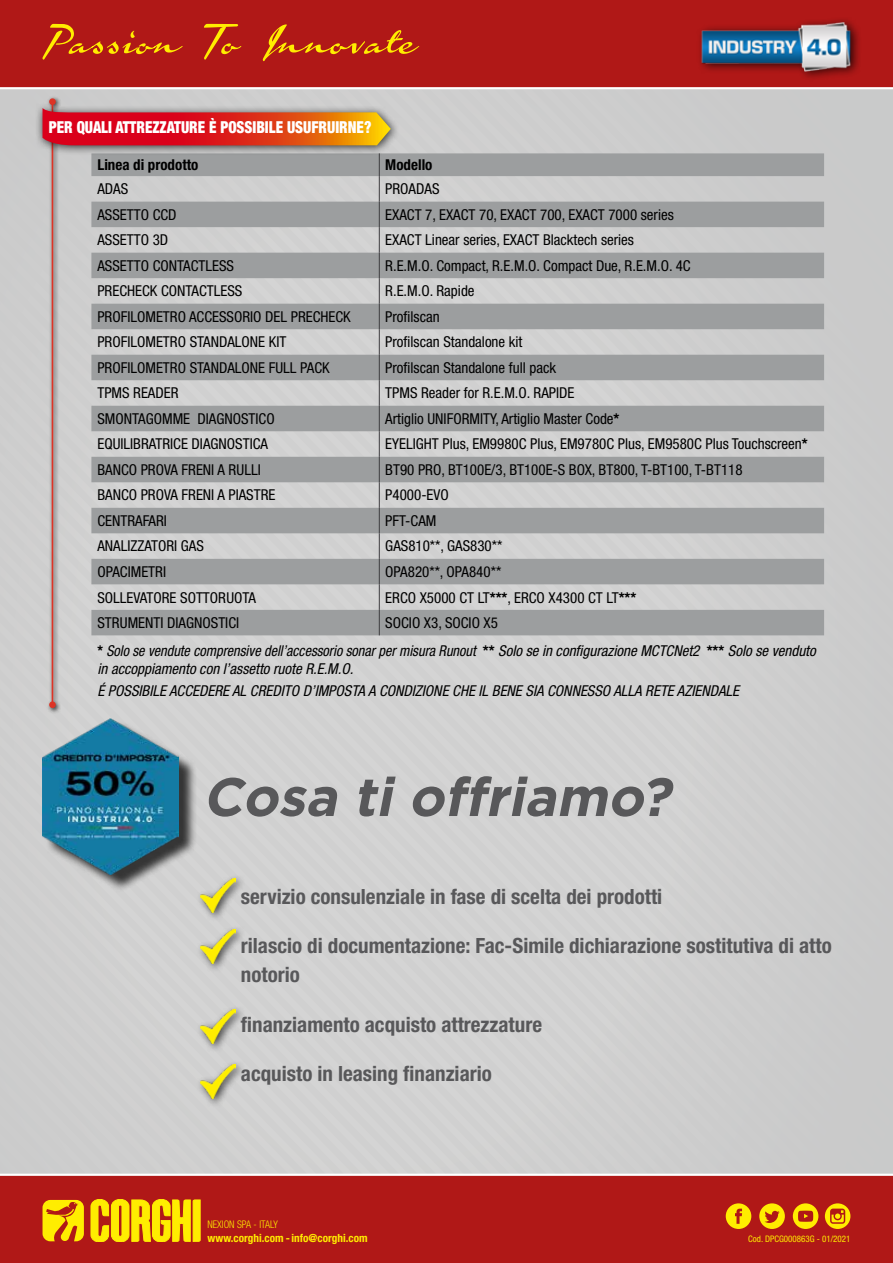
<style>
.page{position:relative;width:893px;height:1263px;background:#d0d0d0}
.page>*{position:absolute;margin:0;border:0;box-sizing:border-box;transform-origin:0 0}
.t1{font:italic 700 54px "Gotham";color:#58585a}
.t2{font:700 condensed 21px/28.5px "Helvetica Neue LT Std";color:#58585a}
.t3{font:900 condensed 16.5px "Helvetica Neue LT Std";color:#fff;scale:.9 1}
.t4{font:condensed 15px "Helvetica Neue LT Std";color:#000}
.t5{font:italic condensed 15px/22.5px "Helvetica Neue LT Std";color:#000}
.t6{font:italic condensed 15px/27.6px "Helvetica Neue LT Std";color:#000;scale:.95 1}
.t7{font:700 condensed 15px "Helvetica Neue LT Std";color:#000}
.t8{font:700 condensed 11.25px "Helvetica Neue LT Std";color:#ffed00}
.t9{font:300 condensed 10.5px "Helvetica Neue LT Std";color:#ffed00;scale:.95 1}
.t10{font:condensed 9px "Helvetica Neue LT Std";color:#ffed00}
.s1{font-weight:700}
.s2{font-style:normal}
.s3{font-weight:700;font-style:normal}
</style>
<div class="page">
<div style="left:200px;top:1174px;width:693px;height:89px;background:#b01817"></div>
<div style="left:0;top:0;width:893px;height:89px;background:#b01817"></div>
<svg style="left:0;top:1173px;width:200px;height:90px;background:#c75717"></svg>
<div style="left:196px;top:874px;width:49px;height:48px;background:#000;opacity:.75"></div>
<img style="left:200px;top:878px;width:35px;height:34px">
<div style="left:196px;top:925px;width:49px;height:48px;background:#000;opacity:.75"></div>
<img style="left:200px;top:929px;width:35px;height:34px">
<div style="left:196px;top:1005px;width:49px;height:48px;background:#000;opacity:.75"></div>
<img style="left:200px;top:1010px;width:35px;height:33px">
<div style="left:196px;top:1059px;width:49px;height:49px;background:#000;opacity:.75"></div>
<img style="left:200px;top:1064px;width:35px;height:34px">
<div style="left:45px;top:721px;width:152px;height:171px;background:#000;opacity:.75"></div>
<img style="left:43px;top:718px;width:136px;height:156px">
<div style="left:726px;top:1203px;width:25px;height:26px;background:#ffed00;border-radius:50%"></div>
<svg style="left:735px;top:1208px;width:7px;height:16px"></svg>
<div style="left:793px;top:1203px;width:25px;height:26px;background:#ffed00;border-radius:50%"></div>
<svg style="left:798px;top:1211px;width:15px;height:11px"></svg>
<div style="left:825px;top:1203px;width:25px;height:26px;background:#ffed00;border-radius:50%"></div>
<svg style="left:830px;top:1208px;width:15px;height:16px"></svg>
<div style="left:759px;top:1203px;width:26px;height:26px;background:#ffed00;border-radius:50%"></div>
<svg style="left:764px;top:1211px;width:16px;height:12px"></svg>
<svg style="left:91px;top:153px;width:733px;height:482px;fill:#9c9e9f"></svg>
<svg style="left:379px;top:156px;width:1px;height:479px"></svg>
<div style="left:47px;top:96px;width:15px;height:618px;background:#000;opacity:.75"></div>
<hr style="left:52px;top:102px;width:1px;height:603px;background:#dd3426">
<div style="left:49px;top:98px;width:7px;height:7px;background:#dd3426;border-radius:50%"></div>
<div style="left:49px;top:701px;width:7px;height:7px;background:#dd3426;border-radius:50%"></div>
<div style="left:35px;top:102px;width:366px;height:54px;background:#000;opacity:.75"></div>
<svg style="left:43px;top:108px;width:348px;height:37px;background:#d84028"></svg>
<div style="left:696px;top:16px;width:166px;height:66px;background:#000;opacity:.75"></div>
<img style="left:701px;top:20px;width:154px;height:52px">
<svg style="left:42px;top:24px;width:377px;height:37px;background:#ba3313"></svg>
<p class="t3" style="left:49px;top:117px;width:360px">PER QUALI ATTREZZATURE È POSSIBILE USUFRUIRNE?</p>
<p class="t7" style="left:97px;top:156px;width:102px">Linea di prodotto</p>
<p class="t7" style="left:385px;top:156px;width:49px">Modello</p>
<p class="t4" style="left:97px;top:180px;width:32px">ADAS</p>
<p class="t4" style="left:385px;top:180px;width:56px">PROADAS</p>
<p class="t4" style="left:97px;top:206px;width:81px">ASSETTO CCD</p>
<p class="t4" style="left:385px;top:206px;width:290px">EXACT 7, EXACT 70, EXACT 700, EXACT 7000 series</p>
<p class="t4" style="left:97px;top:231px;width:72px">ASSETTO 3D</p>
<p class="t4" style="left:385px;top:231px;width:250px">EXACT Linear series, EXACT Blacktech series</p>
<p class="t4" style="left:97px;top:257px;width:138px">ASSETTO CONTACTLESS</p>
<p class="t4" style="left:385px;top:257px;width:307px">R.E.M.O. Compact, R.E.M.O. Compact Due, R.E.M.O. 4C</p>
<p class="t4" style="left:97px;top:282px;width:147px">PRECHECK CONTACTLESS</p>
<p class="t4" style="left:385px;top:282px;width:91px">R.E.M.O. Rapide</p>
<p class="t4" style="left:97px;top:308px;width:255px">PROFILOMETRO ACCESSORIO DEL PRECHECK</p>
<p class="t4" style="left:385px;top:308px;width:56px">Profilscan</p>
<p class="t4" style="left:97px;top:333px;width:190px">PROFILOMETRO STANDALONE KIT</p>
<p class="t4" style="left:385px;top:333px;width:139px">Profilscan Standalone kit</p>
<p class="t4" style="left:97px;top:359px;width:234px">PROFILOMETRO STANDALONE FULL PACK</p>
<p class="t4" style="left:385px;top:359px;width:172px">Profilscan Standalone full pack</p>
<p class="t4" style="left:97px;top:384px;width:83px">TPMS READER</p>
<p class="t4" style="left:385px;top:384px;width:191px">TPMS Reader for R.E.M.O. RAPIDE</p>
<p class="t4" style="left:97px;top:410px;width:179px">SMONTAGOMME DIAGNOSTICO</p>
<p class="t4" style="left:385px;top:410px;width:236px">Artiglio UNIFORMITY, Artiglio Master Code<span class="s1">*</span></p>
<p class="t4" style="left:97px;top:435px;width:172px">EQUILIBRATRICE DIAGNOSTICA</p>
<p class="t4" style="left:385px;top:435px;width:424px">EYELIGHT Plus, EM9980C Plus, EM9780C Plus, EM9580C Plus Touchscreen<span class="s1">*</span></p>
<p class="t4" style="left:97px;top:461px;width:165px">BANCO PROVA FRENI A RULLI</p>
<p class="t4" style="left:385px;top:461px;width:359px">BT90 PRO, BT100E/3, BT100E-S BOX, BT800, T-BT100, T-BT118</p>
<p class="t4" style="left:97px;top:486px;width:180px">BANCO PROVA FRENI A PIASTRE</p>
<p class="t4" style="left:385px;top:486px;width:65px">P4000-EVO</p>
<p class="t4" style="left:97px;top:512px;width:71px">CENTRAFARI</p>
<p class="t4" style="left:385px;top:512px;width:53px">PFT-CAM</p>
<p class="t4" style="left:97px;top:537px;width:108px">ANALIZZATORI GAS</p>
<p class="t4" style="left:385px;top:537px;width:119px">GAS810**, GAS830**</p>
<p class="t4" style="left:97px;top:563px;width:70px">OPACIMETRI</p>
<p class="t4" style="left:385px;top:563px;width:117px">OPA820**, OPA840**</p>
<p class="t4" style="left:97px;top:588px;width:160px">SOLLEVATORE SOTTORUOTA</p>
<p class="t4" style="left:385px;top:588px;width:252px">ERCO X5000 CT LT<span class="s1">***</span>, ERCO X4300 CT LT<span class="s1">***</span></p>
<p class="t4" style="left:97px;top:614px;width:143px">STRUMENTI DIAGNOSTICI</p>
<p class="t6" style="left:97px;top:609px;width:758px;text-indent:288px"><span class="s2">SOCIO X3, SOCIO X5<br></span><span class="s3">*</span> Solo se vendute comprensive dell’accessorio sonar per misura Runout <span class="s3">**</span> Solo se in configurazione MCTCNet2 <span class="s3">***</span> Solo se venduto</p>
<p class="t5" style="left:97px;top:657px;width:643px">in accoppiamento con l’assetto ruote R.E.M.O.<br>É POSSIBILE ACCEDERE AL CREDITO D’IMPOSTA A CONDIZIONE CHE IL BENE SIA CONNESSO ALLA RETE AZIENDALE</p>
<h1 class="t1" style="left:203px;top:766px;width:480px">Cosa ti offriamo?</h1>
<h2 class="t2" style="left:241px;top:882px;width:423px">servizio consulenziale in fase di scelta dei prodotti</h2>
<h2 class="t2" style="left:241px;top:931px;width:592px">rilascio di documentazione: Fac-Simile dichiarazione sostitutiva di atto notorio</h2>
<h2 class="t2" style="left:241px;top:1010px;width:303px">finanziamento acquisto attrezzature</h2>
<h2 class="t2" style="left:241px;top:1059px;width:252px">acquisto in leasing finanziario</h2>
<p class="t9" style="left:207px;top:1219px;width:75px">NEXION SPA - ITALY</p>
<p class="t8" style="left:207px;top:1231px;width:162px">www.corghi.com - info@corghi.com</p>
<p class="t10" style="left:748px;top:1233px;width:104px">Cod. DPCG000863G - 01/2021</p>
</div>
